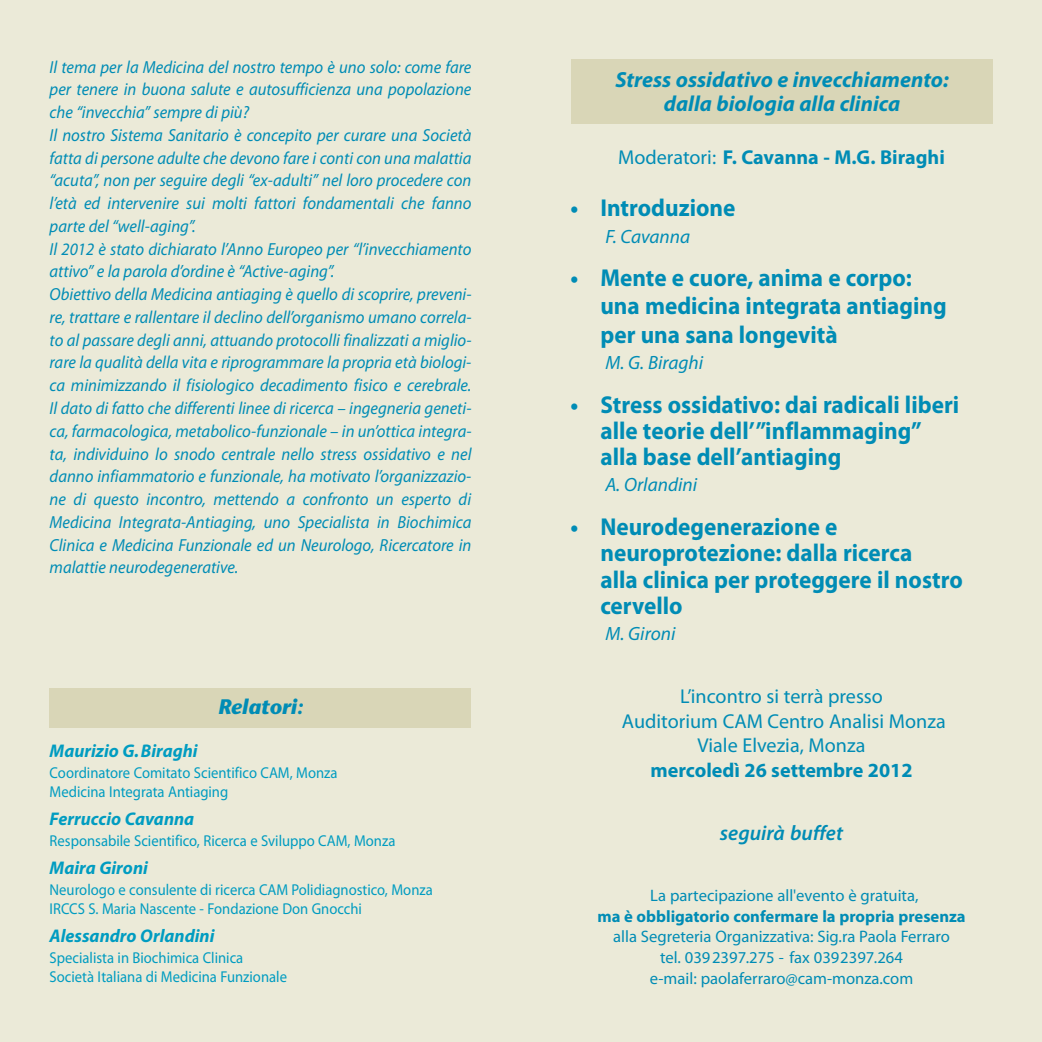
<style>
.page{position:relative;width:1042px;height:1042px;background:#fff}
.page>*{position:absolute;margin:0;border:0;box-sizing:border-box;transform-origin:0 0}
.t1{font:700 24.5px/26.2px "Myriad Pro";color:#008cb5;scale:.95 1}
.t2{font:italic 700 21.88px/24.5px "Myriad Pro";color:#008cb5;text-align:center}
.t3{font:italic 600 21px "Myriad Pro";color:#008cb5}
.t4{font:italic 700 21px "Stone Sans";color:#008cb5}
.t5{font:20.12px/24.5px "Myriad Pro";color:#008cb5;text-align:center}
.t6{font:700 20.12px "Myriad Pro";color:#008cb5}
.t7{font:italic 19.25px "Myriad Pro";color:#008cb5}
.t8{font:italic 700 18.38px "Myriad Pro";color:#009cc1}
.t9{font:italic 17.5px/22.8px "Myriad Pro";color:#008cb5;scale:.95 1}
.t10{font:16.62px/20.7px "Myriad Pro";color:#008cb5;text-align:center}
.t11{font:700 16.62px "Myriad Pro";color:#008cb5}
.t12{font:15.75px/19.2px "Myriad Pro";color:#009cc1;scale:.93 1}
.s1{font-weight:400}
</style>
<div class="page">
<div style="left:0;top:0;width:521px;height:1042px;background:#ebead8"></div>
<div style="left:521px;top:0;width:521px;height:1042px;background:#ebead8"></div>
<div style="left:571px;top:60px;width:422px;height:64px;background:#d9d6b7"></div>
<div style="left:50px;top:688px;width:421px;height:40px;background:#d9d6b7"></div>
<p class="t9" style="left:50px;top:57px;width:445px">Il tema per la Medicina del nostro tempo è uno solo: come fare per tenere in buona salute e autosufficienza una popolazione che “invecchia” sempre di più?<br>Il nostro Sistema Sanitario è concepito per curare una Società fatta di persone adulte che devono fare i conti con una malattia “acuta”, non per seguire degli “ex-adulti” nel loro procedere con l’età ed intervenire sui molti fattori fondamentali che fanno parte del “well-aging”.<br>Il 2012 è stato dichiarato l’Anno Europeo per “l’invecchiamento attivo” e la parola d’ordine è “Active-aging”.<br>Obiettivo della Medicina antiaging è quello di scoprire, preveni&shy;re, trattare e rallentare il declino dell’organismo umano correla&shy;to al passare degli anni, attuando protocolli finalizzati a miglio&shy;rare la qualità della vita e riprogrammare la propria età biologi&shy;ca minimizzando il fisiologico decadimento fisico e cerebrale.<br>Il dato di fatto che differenti linee di ricerca – ingegneria geneti&shy;ca, farmacologica, metabolico-funzionale – in un’ottica integra&shy;ta, individuino lo snodo centrale nello stress ossidativo e nel danno infiammatorio e funzionale, ha motivato l’organizzazio&shy;ne di questo incontro, mettendo a confronto un esperto di Medicina Integrata-Antiaging, uno Specialista in Biochimica Clinica e Medicina Funzionale ed un Neurologo, Ricercatore in malattie neurodegenerative.</p>
<p class="t4" style="left:218px;top:699px;width:87px">Relatori:</p>
<p class="t8" style="left:50px;top:743px;width:150px">Maurizio G.Biraghi</p>
<p class="t12" style="left:50px;top:764px;width:311px">Coordinatore Comitato Scientifico CAM, Monza<br>Medicina Integrata Antiaging</p>
<p class="t8" style="left:50px;top:812px;width:146px">Ferruccio Cavanna</p>
<p class="t12" style="left:50px;top:832px;width:373px">Responsabile Scientifico, Ricerca e Sviluppo CAM, Monza</p>
<p class="t8" style="left:50px;top:861px;width:100px">Maira Gironi</p>
<p class="t12" style="left:50px;top:881px;width:413px">Neurologo e consulente di ricerca CAM Polidiagnostico, Monza<br>IRCCS S. Maria Nascente - Fondazione Don Gnocchi</p>
<p class="t8" style="left:50px;top:929px;width:166px">Alessandro Orlandini</p>
<p class="t12" style="left:50px;top:949px;width:257px">Specialista in Biochimica Clinica<br>Società Italiana di Medicina Funzionale</p>
<p class="t2" style="left:615px;top:69px;width:335px">Stress ossidativo e invecchiamento: dalla biologia alla clinica</p>
<p class="t6" style="left:618px;top:150px;width:328px"><span class="s1">Moderatori:</span> F. Cavanna - M.G. Biraghi</p>
<h1 class="t1" style="left:570px;top:197px;width:175px">• Introduzione</h1>
<p class="t7" style="left:605px;top:229px;width:86px">F. Cavanna</p>
<h1 class="t1" style="left:600px;top:266px;width:366px;line-height:28px;text-indent:-30px">• Mente e cuore, anima e corpo: una medicina integrata antiaging per una sana longevità</h1>
<p class="t7" style="left:605px;top:355px;width:99px">M. G. Biraghi</p>
<h1 class="t1" style="left:600px;top:393px;width:379px;text-indent:-30px">• Stress ossidativo: dai radicali liberi alle teorie dell’”inflammaging” alla base dell’antiaging</h1>
<p class="t7" style="left:605px;top:477px;width:93px">A. Orlandini</p>
<h1 class="t1" style="left:600px;top:516px;width:383px;text-indent:-30px">• Neurodegenerazione e neuroprotezione: dalla ricerca<br>alla clinica per proteggere il nostro cervello</h1>
<p class="t7" style="left:605px;top:626px;width:72px">M. Gironi</p>
<p class="t5" style="left:622px;top:686px;width:325px">L’incontro si terrà presso<br>Auditorium CAM Centro Analisi Monza<br>Viale Elvezia, Monza</p>
<p class="t6" style="left:650px;top:762px;width:264px">mercoledì 26 settembre 2012</p>
<p class="t3" style="left:720px;top:825px;width:125px">seguirà buffet</p>
<p class="t10" style="left:650px;top:886px;width:270px">La partecipazione all'evento è gratuita,</p>
<p class="t11" style="left:597px;top:909px;width:370px">ma è obbligatorio confermare la propria presenza</p>
<p class="t10" style="left:613px;top:927px;width:338px">alla Segreteria Organizzativa: Sig.ra Paola Ferraro tel. 0392397.275 - fax 0392397.264<br>e-mail: paolaferraro@cam-monza.com</p>
</div>
